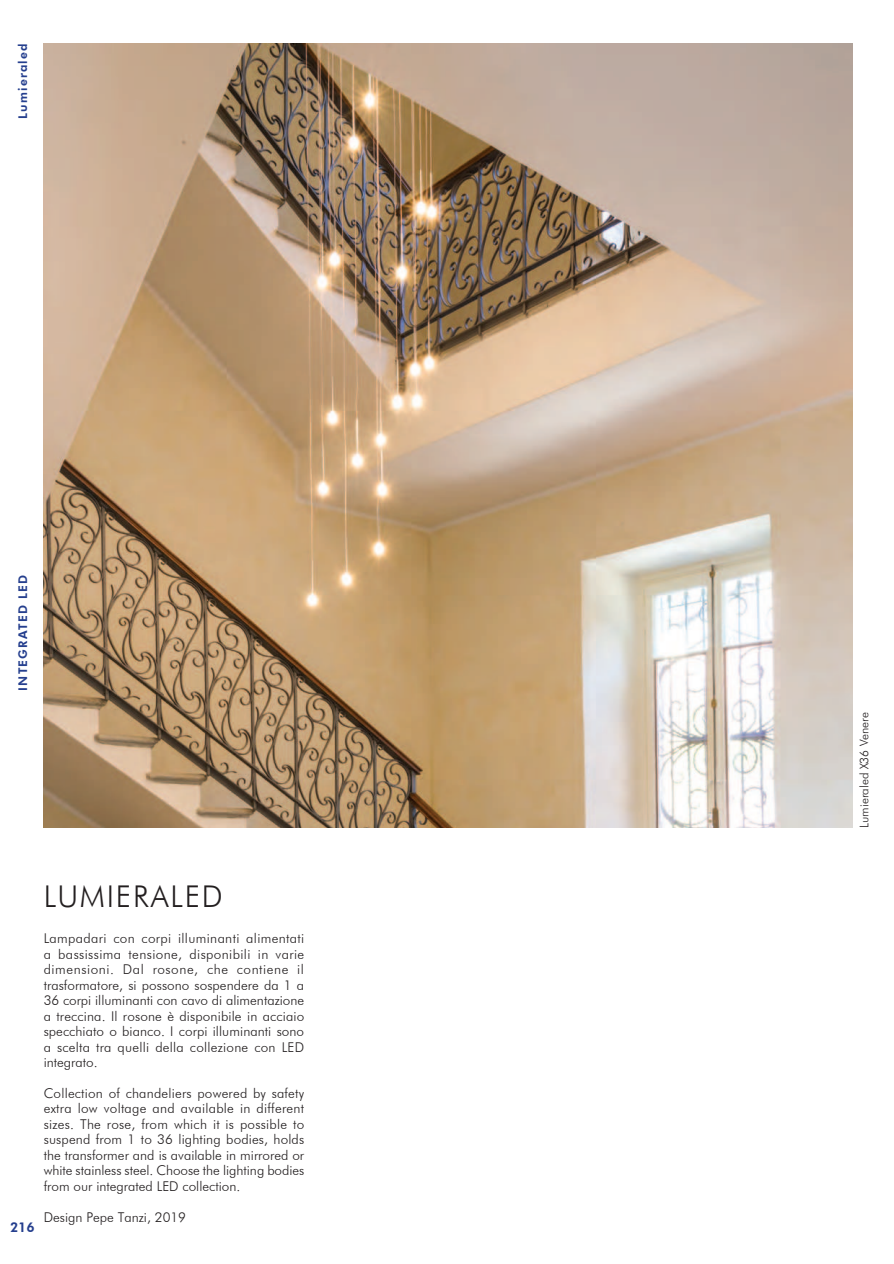
<style>
.page{position:relative;width:894px;height:1264px;background:#fff}
.page>*{position:absolute;margin:0;border:0;box-sizing:border-box;transform-origin:0 0}
.t1{font:300 30px "Futura BT";letter-spacing:.06em;color:#231f20}
.t2{font:300 13.5px/15.5px "Futura BT";color:#231f20;text-align:justify}
.t3{font:800 13.5px "Futura BT";color:#253f8e}
.t4{font:800 12px "Futura BT";letter-spacing:.1em;color:#253f8e}
.t5{font:300 12px "Futura BT";color:#231f20}
</style>
<div class="page">
<img style="left:44px;top:44px;width:808px;height:784px">
<p class="t4" style="left:18px;top:119px;width:77px;rotate:-90deg">Lumieraled</p>
<p class="t4" style="left:18px;top:691px;width:118px;rotate:-90deg">INTEGRATED LED</p>
<p class="t3" style="left:10px;top:1222px;width:26px">216</p>
<h1 class="t1" style="left:44px;top:884px;width:181px">LUMIERALED</h1>
<p class="t2" style="left:44px;top:932px;width:262px">Lampadari con corpi illuminanti alimentati a bassissima tensione, disponibili in varie dimensioni. Dal rosone, che contiene il trasformatore, si possono sospendere da 1 a 36 corpi illuminanti con cavo di alimentazione a treccina. Il rosone è disponibile in acciaio specchiato o bianco. I corpi illuminanti sono a scelta tra quelli della collezione con LED integrato.</p>
<p class="t2" style="left:44px;top:1086px;width:262px">Collection of chandeliers powered by safety extra low voltage and available in different sizes. The rose, from which it is possible to suspend from 1 to 36 lighting bodies, holds the transformer and is available in mirrored or white stainless steel. Choose the lighting bodies from our integrated LED collection.</p>
<p class="t2" style="left:44px;top:1210px;width:144px">Design Pepe Tanzi, 2019</p>
<p class="t5" style="left:858px;top:828px;width:117px;rotate:-90deg">Lumieraled X36 Venere</p>
</div>
